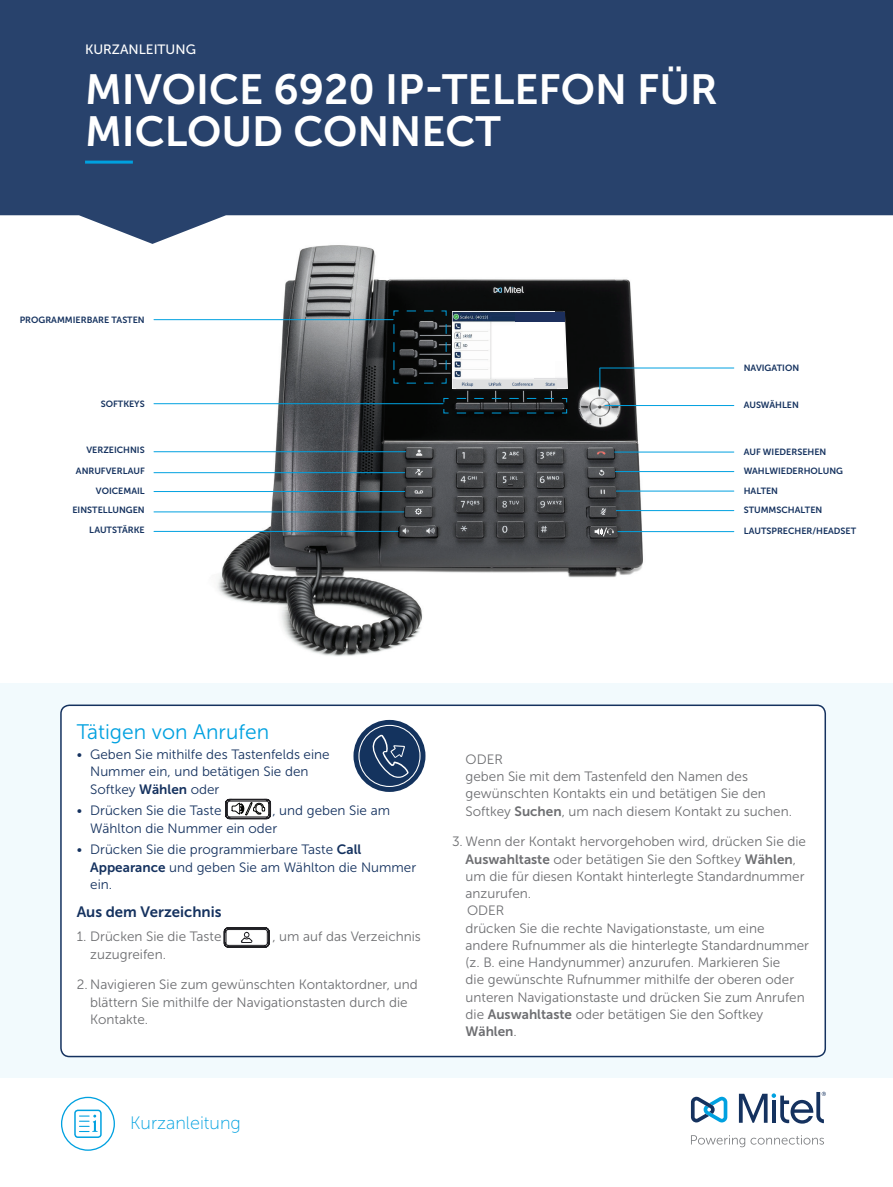
<style>
.page{position:relative;width:893px;height:1187px;background:#fff}
.page>*{position:absolute;margin:0;border:0;box-sizing:border-box;transform-origin:0 0}
.t1{font:42px/42px "Museo Sans 700";color:#fff}
.t2{font:21px "Museo Sans 300";color:#00a1e0}
.t3{font:18px "Museo Sans 100";color:#00a1e0}
.t4{font:15px "Museo Sans 700";color:#15325f}
.t5{font:13.5px/17.2px "Museo Sans 300";color:#6d6e71}
.t6{font:13.5px/17.2px "Museo Sans 300";color:#15325f}
.t7{font:13.5px "Museo Sans 500";color:#fff}
.t8{font:13.5px "Museo Sans 700";color:#6d6e71}
.t9{font:9px/19.5px "Museo Sans 700";color:#15325f}
.s1{font-family:"Museo Sans 700"}
.s2{font-family:"Museo Sans 300"}
</style>
<div class="page">
<img style="left:153px;top:245px;width:582px;height:411px">
<img style="left:463px;top:312px;width:105px;height:77px">
<img style="left:452px;top:312px;width:102px;height:76px">
<div style="left:517px;top:322px;width:47px;height:39px;background:#fff"></div>
<div style="left:515px;top:312px;width:49px;height:10px;background:#1c2f5c"></div>
<div style="left:535px;top:378px;width:32px;height:10px;background:#e0e0e2"></div>
<svg style="left:577px;top:526px;width:37px;height:38px"></svg>
<img style="left:457px;top:380px;width:98px;height:8px">
<div style="left:0;top:683px;width:893px;height:395px;background:#f2fafd"></div>
<svg style="left:0;top:0;width:893px;height:244px;background:#3f567b"></svg>
<hr style="left:154px;top:451px;width:252px;height:1px;background:#00a1e0">
<hr style="left:154px;top:319px;width:239px;height:1px;background:#00a1e0">
<hr style="left:154px;top:403px;width:289px;height:1px;background:#00a1e0">
<hr style="left:615px;top:451px;width:119px;height:1px;background:#00a1e0">
<hr style="left:600px;top:367px;width:134px;height:1px;background:#00a1e0">
<svg style="left:599px;top:368px;width:1px;height:21px"></svg>
<hr style="left:605px;top:405px;width:129px;height:1px;background:#00a1e0">
<hr style="left:615px;top:471px;width:119px;height:1px;background:#00a1e0">
<hr style="left:616px;top:490px;width:118px;height:1px;background:#00a1e0">
<hr style="left:616px;top:510px;width:118px;height:1px;background:#00a1e0">
<hr style="left:618px;top:531px;width:116px;height:1px;background:#00a1e0">
<hr style="left:154px;top:472px;width:251px;height:1px;background:#00a1e0">
<hr style="left:154px;top:491px;width:251px;height:1px;background:#00a1e0">
<hr style="left:154px;top:511px;width:250px;height:1px;background:#00a1e0">
<hr style="left:154px;top:531px;width:244px;height:1px;background:#00a1e0">
<svg style="left:691px;top:1135px;width:133px;height:12px"></svg>
<svg style="left:691px;top:1096px;width:36px;height:26px"></svg>
<svg style="left:739px;top:1091px;width:87px;height:32px"></svg>
<div style="left:61px;top:705px;width:764px;height:351px;background:#fff;border-radius:9px"></div>
<div style="left:60px;top:704px;width:766px;height:353px;border:2px solid #15325f;border-radius:9px"></div>
<svg style="left:225px;top:798px;width:46px;height:21px"></svg>
<svg style="left:224px;top:927px;width:45px;height:20px"></svg>
<svg style="left:353px;top:719px;width:72px;height:72px;background:#2a466d"></svg>
<div style="left:358px;top:724px;width:63px;height:63px;border:1px solid #fff;border-radius:50%"></div>
<svg style="left:371px;top:734px;width:38px;height:43px;background:#334e73"></svg>
<svg style="left:393px;top:310px;width:54px;height:74px;background:#1a2123"></svg>
<svg style="left:443px;top:397px;width:124px;height:17px;background:#202c32"></svg>
<hr style="left:85px;top:161px;width:48px;height:3px;background:#00a1e0">
<svg style="left:61px;top:1096px;width:54px;height:54px"></svg>
<div style="left:74px;top:1109px;width:28px;height:28px;border:2px solid #00a1e0;border-radius:3px"></div>
<p class="t7" style="left:85px;top:42px;width:112px">KURZANLEITUNG</p>
<h1 class="t1" style="left:85px;top:68px;width:634px">MIVOICE 6920 IP-TELEFON FÜR<br>MICLOUD CONNECT</h1>
<p class="t9" style="left:20px;top:310px;width:126px">PROGRAMMIERBARE TASTEN</p>
<p class="t9" style="left:101px;top:394px;width:45px">SOFTKEYS</p>
<p class="t9" style="left:86px;top:440px;width:60px">VERZEICHNIS</p>
<p class="t9" style="left:72px;top:461px;width:74px;text-align:right">ANRUFVERLAUF<br>VOICEMAIL<br>EINSTELLUNGEN<br>LAUTSTÄRKE</p>
<p class="t9" style="left:744px;top:357px;width:57px">NAVIGATION</p>
<p class="t9" style="left:744px;top:395px;width:57px">AUSWÄHLEN</p>
<p class="t9" style="left:744px;top:441px;width:84px">AUF WIEDERSEHEN</p>
<p class="t9" style="left:744px;top:461px;width:101px">WAHLWIEDERHOLUNG<br>HALTEN<br>STUMMSCHALTEN</p>
<p class="t9" style="left:744px;top:521px;width:114px">LAUTSPRECHER/HEADSET</p>
<h2 class="t2" style="left:77px;top:720px;width:194px">Tätigen von Anrufen</h2>
<p class="t6" style="left:90px;top:745px;width:241px;text-indent:-14px">• Geben Sie mithilfe des Tastenfelds eine<br>Nummer ein, und betätigen Sie den<br>Softkey <span class="s1">Wählen</span> oder</p>
<p class="t6" style="left:77px;top:802px;width:146px">• Drücken Sie die Taste</p>
<p class="t6" style="left:90px;top:802px;width:301px;text-indent:182px">, und geben Sie am<br>Wählton die Nummer ein oder</p>
<p class="t6" style="left:90px;top:841px;width:327px;text-indent:-14px">• Drücken Sie die programmierbare Taste <span class="s1">Call<br>Appearance</span> und geben Sie am Wählton die Nummer ein.</p>
<p class="t4" style="left:77px;top:903px;width:146px">Aus dem Verzeichnis</p>
<p class="t5" style="left:77px;top:928px;width:146px">1. Drücken Sie die Taste</p>
<p class="t5" style="left:272px;top:928px;width:150px">, um auf das Verzeichnis</p>
<p class="t5" style="left:90px;top:945px;width:77px">zuzugreifen.</p>
<p class="t5" style="left:90px;top:976px;width:329px;text-indent:-14px">2. Navigieren Sie zum gewünschten Kontaktordner, und blättern Sie mithilfe der Navigationstasten durch die<br>Kontakte.</p>
<p class="t3" style="left:130px;top:1112px;width:112px">Kurzanleitung</p>
<p class="t5" style="left:466px;top:750px;width:328px">ODER<br>geben Sie mit dem Tastenfeld den Namen des gewünschten Kontakts ein und betätigen Sie den Softkey <span class="s1">Suchen</span>, um nach diesem Kontakt zu suchen.</p>
<p class="t5" style="left:466px;top:833px;width:345px;text-indent:-14px">3. Wenn der Kontakt hervorgehoben wird, drücken Sie die <span class="s1">Auswahltaste</span> oder betätigen Sie den Softkey <span class="s1">Wählen</span>, um die für diesen Kontakt hinterlegte Standardnummer anzurufen.<br>ODER<br>drücken Sie die rechte Navigationstaste, um eine andere Rufnummer als die hinterlegte Standardnummer (z. B. eine Handynummer) anzurufen. Markieren Sie<br>die gewünschte Rufnummer mithilfe der oberen oder unteren Navigationstaste und drücken Sie zum Anrufen die <span class="s1">Auswahltaste</span> oder betätigen Sie den Softkey</p>
<p class="t8" style="left:466px;top:1023px;width:53px">Wählen<span class="s2">.</span></p>
</div>
